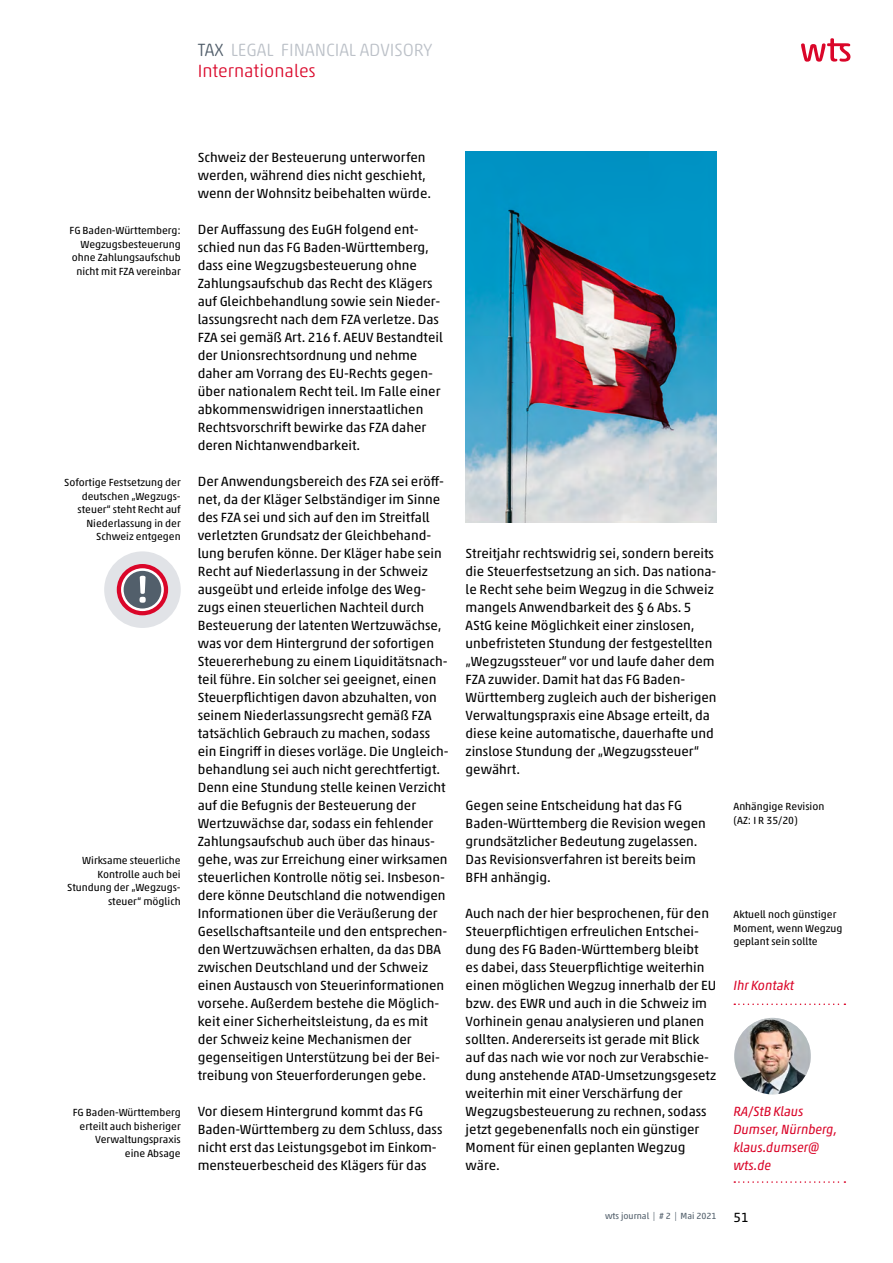
<style>
.page{position:relative;width:893px;height:1263px;background:#fff}
.page>*{position:absolute;margin:0;border:0;box-sizing:border-box;transform-origin:0 0}
.TAX_LEGAL_CONSULTING{font:300 18px "Akko Rounded Pro";color:#bcc1c8}
.TAX_LEGAL_CONSULTING-2{font:300 18px "Akko Rounded Pro";color:#da0629}
.Fließtext{font:13.5px/18px "Akko Pro";color:#000}
.Kontakt{font:italic 13.5px/18px "Akko Pro";letter-spacing:-.01em;color:#da0629}
.Marginalie_rechtsbue{font:10.5px/13.5px "Akko Pro";color:#000;text-align:right}
.t1{font:9px "Akko Pro";color:#525f6b}
.s1{color:#525f6b}
</style>
<div class="page">
<svg style="left:801px;top:38px;width:49px;height:24px"></svg>
<img style="left:466px;top:152px;width:250px;height:370px">
<img style="left:734px;top:1018px;width:77px;height:76px;border-radius:38px">
<svg style="left:734px;top:1003px;width:111px;height:2px"></svg>
<svg style="left:734px;top:1181px;width:111px;height:2px"></svg>
<div style="left:104px;top:551px;width:77px;height:77px;background:#e1e3e7;border-radius:50%"></div>
<div style="left:117px;top:564px;width:51px;height:51px;background:#da0629;border-radius:50%"></div>
<svg style="left:121px;top:568px;width:43px;height:43px"></svg>
<div style="left:124px;top:571px;width:37px;height:37px;background:#525f6b;border-radius:50%"></div>
<svg style="left:139px;top:576px;width:7px;height:27px"></svg>
<p class="TAX_LEGAL_CONSULTING" style="left:198px;top:39px;width:236px"><span class="s1">TAX</span> LEGAL FINANCIAL ADVISORY</p>
<p class="TAX_LEGAL_CONSULTING-2" style="left:198px;top:60px;width:120px">Internationales</p>
<p class="Marginalie_rechtsbue" style="left:69px;top:224px;width:113px">FG Baden-Württemberg:<br>Wegzugsbesteuerung ohne Zahlungsaufschub nicht mit FZA vereinbar</p>
<p class="Marginalie_rechtsbue" style="left:64px;top:476px;width:118px">Sofortige Festsetzung der deutschen „Wegzugs&shy;steuer“ steht Recht auf<br>Niederlassung in der<br>Schweiz entgegen</p>
<p class="Marginalie_rechtsbue" style="left:67px;top:854px;width:115px">Wirksame steuerliche<br>Kontrolle auch bei<br>Stundung der „Wegzugs&shy;steuer“ möglich</p>
<p class="Marginalie_rechtsbue" style="left:73px;top:1106px;width:109px">FG Baden-Württemberg erteilt auch bisheriger<br>Verwaltungspraxis eine Absage</p>
<p class="Fließtext" style="left:198px;top:148px;width:235px">Schweiz der Besteuerung unterworfen werden, während dies nicht geschieht, wenn der Wohnsitz beibehalten würde.</p>
<p class="Fließtext" style="left:198px;top:220px;width:247px">Der Auffassung des EuGH folgend ent&shy;schied nun das FG Baden-Württemberg, dass eine Wegzugsbesteuerung ohne Zahlungsaufschub das Recht des Klägers auf Gleichbehandlung sowie sein Nieder&shy;lassungsrecht nach dem FZA verletze. Das FZA sei gemäß Art. 216 f. AEUV Bestandteil der Unionsrechtsordnung und nehme daher am Vorrang des EU-Rechts gegen&shy;über nationalem Recht teil. Im Falle einer abkommenswidrigen innerstaatlichen Rechtsvorschrift bewirke das FZA daher deren Nichtanwendbarkeit.</p>
<p class="Fließtext" style="left:198px;top:472px;width:252px">Der Anwendungsbereich des FZA sei eröff&shy;net, da der Kläger Selbständiger im Sinne des FZA sei und sich auf den im Streitfall verletzten Grundsatz der Gleichbehand&shy;lung berufen könne. Der Kläger habe sein Recht auf Niederlassung in der Schweiz ausgeübt und erleide infolge des Weg&shy;zugs einen steuerlichen Nachteil durch Besteuerung der latenten Wertzuwächse, was vor dem Hintergrund der sofortigen Steuererhebung zu einem Liquiditätsnach&shy;teil führe. Ein solcher sei geeignet, einen Steuerpflichtigen davon abzuhalten, von seinem Niederlassungsrecht gemäß FZA tatsächlich Gebrauch zu machen, sodass ein Eingriff in dieses vorläge. Die Ungleich&shy;behandlung sei auch nicht gerechtfertigt.<br>Denn eine Stundung stelle keinen Verzicht auf die Befugnis der Besteuerung der Wertzuwächse dar, sodass ein fehlender Zahlungsaufschub auch über das hinaus&shy;gehe, was zur Erreichung einer wirksamen steuerlichen Kontrolle nötig sei. Insbeson&shy;dere könne Deutschland die notwendigen Informationen über die Veräußerung der Gesellschaftsanteile und den entsprechen&shy;den Wertzuwächsen erhalten, da das DBA zwischen Deutschland und der Schweiz einen Austausch von Steuerinformationen vorsehe. Außerdem bestehe die Möglich&shy;keit einer Sicherheitsleistung, da es mit der Schweiz keine Mechanismen der gegenseitigen Unterstützung bei der Bei&shy;treibung von Steuerforderungen gebe.</p>
<p class="Fließtext" style="left:198px;top:1102px;width:246px">Vor diesem Hintergrund kommt das FG Baden-Württemberg zu dem Schluss, dass nicht erst das Leistungsgebot im Einkom&shy;mensteuerbescheid des Klägers für das</p>
<p class="Fließtext" style="left:466px;top:544px;width:252px">Streitjahr rechtswidrig sei, sondern bereits die Steuerfestsetzung an sich. Das nationa&shy;le Recht sehe beim Wegzug in die Schweiz mangels Anwendbarkeit des § 6 Abs. 5<br>AStG keine Möglichkeit einer zinslosen, unbefristeten Stundung der festgestellten „Wegzugssteuer“ vor und laufe daher dem FZA zuwider. Damit hat das FG Baden-Württemberg zugleich auch der bisherigen Verwaltungspraxis eine Absage erteilt, da diese keine automatische, dauerhafte und zinslose Stundung der „Wegzugssteuer“ gewährt.</p>
<p class="Fließtext" style="left:466px;top:796px;width:242px">Gegen seine Entscheidung hat das FG Baden-Württemberg die Revision wegen grundsätzlicher Bedeutung zugelassen.<br>Das Revisionsverfahren ist bereits beim BFH anhängig.</p>
<p class="Fließtext" style="left:466px;top:904px;width:252px">Auch nach der hier besprochenen, für den Steuerpflichtigen erfreulichen Entschei&shy;dung des FG Baden-Württemberg bleibt<br>es dabei, dass Steuerpflichtige weiterhin einen möglichen Wegzug innerhalb der EU bzw. des EWR und auch in die Schweiz im Vorhinein genau analysieren und planen sollten. Andererseits ist gerade mit Blick auf das nach wie vor noch zur Verabschie&shy;dung anstehende ATAD-Umsetzungsgesetz weiterhin mit einer Verschärfung der Wegzugsbesteuerung zu rechnen, sodass jetzt gegebenenfalls noch ein günstiger Moment für einen geplanten Wegzug wäre.</p>
<p class="Marginalie_rechtsbue" style="left:733px;top:800px;width:92px;text-align:left">Anhängige Revision (AZ: I R 35/20)</p>
<p class="Marginalie_rechtsbue" style="left:733px;top:908px;width:110px;text-align:left">Aktuell noch günstiger<br>Moment, wenn Wegzug geplant sein sollte</p>
<p class="Kontakt" style="left:733px;top:976px;width:62px">Ihr Kontakt</p>
<p class="Kontakt" style="left:733px;top:1102px;width:72px">RA/StB Klaus</p>
<p class="Kontakt" style="left:733px;top:1120px;width:105px">Dumser, Nürnberg, klaus.dumser@</p>
<p class="Kontakt" style="left:733px;top:1156px;width:39px">wts.de</p>
<p class="t1" style="left:605px;top:1210px;width:113px">wts journal | # 2 | Mai 2021</p>
<p class="Fließtext" style="left:733px;top:1208px;width:17px">51</p>
</div>
